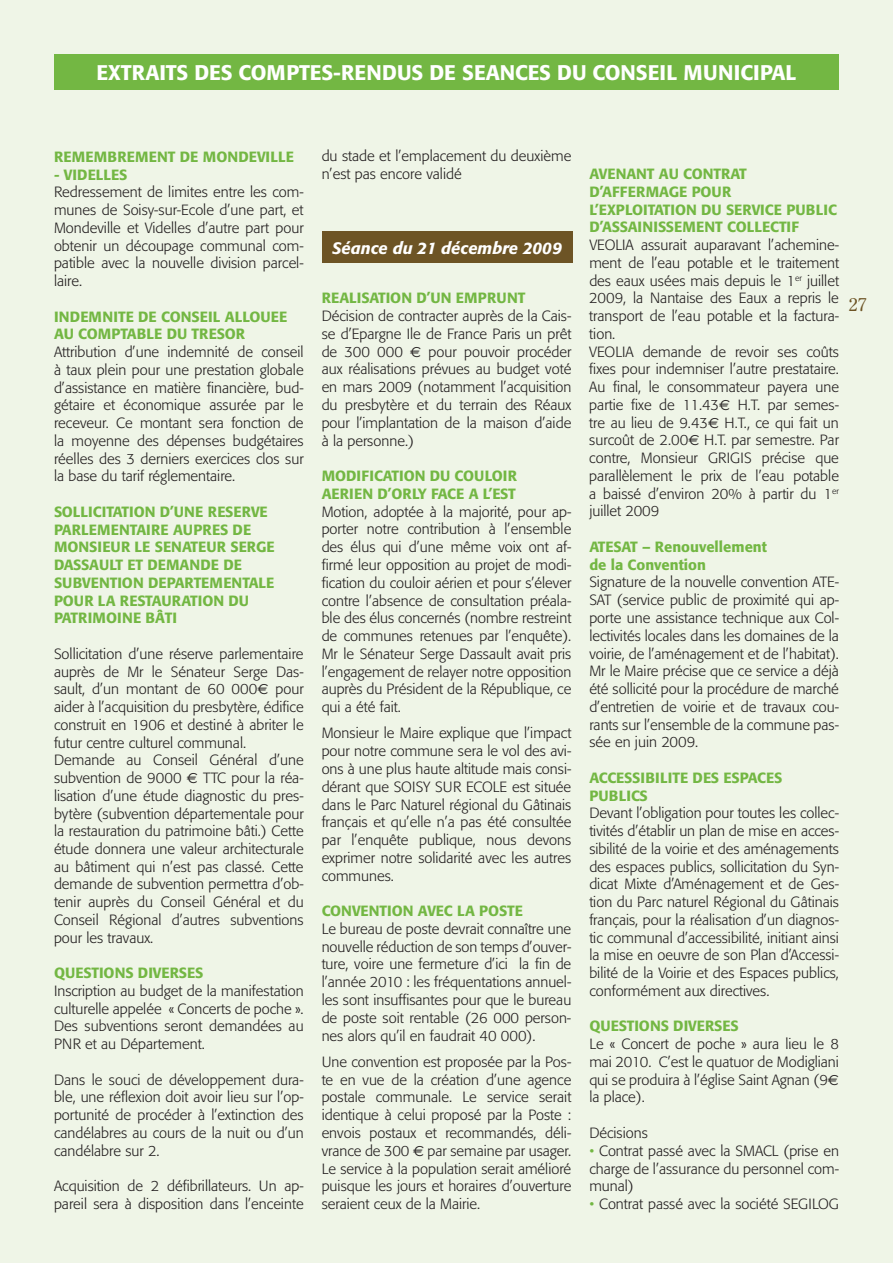
<style>
.page{position:relative;width:893px;height:1263px;background:#eff5e7}
.page>*{position:absolute;margin:0;border:0;box-sizing:border-box;transform-origin:0 0}
.t1{font:500 21px "Formata";color:#fff}
.t2{font:18px "Century Old Style Std";color:#6d5425}
.t3{font:italic 500 16.5px "Formata";color:#fff}
.t4{font:300 14.7px/17.7px "Formata";color:#231f20;text-align:justify}
.t5{font:500 14.7px/17.7px "Formata";color:#73b743}
.s1{font-family:"Euro Sans";font-weight:400}
.s2{color:#73b743}
</style>
<div class="page">
<div style="left:54px;top:54px;width:785px;height:35px;background:#73b743"></div>
<div style="left:322px;top:231px;width:251px;height:32px;background:#6d5425"></div>
<h1 class="t1" style="left:96px;top:60px;width:702px">EXTRAITS DES COMPTES-RENDUS DE SEANCES DU CONSEIL MUNICIPAL</h1>
<p class="t5" style="left:54px;top:148px;width:242px">REMEMBREMENT DE MONDEVILLE</p>
<p class="t5" style="left:54px;top:166px;width:75px">- VIDELLES</p>
<p class="t4" style="left:54px;top:184px;width:251px">Redressement de limites entre les com&shy;munes de Soisy-sur-Ecole d’une part, et Mondeville et Videlles d’autre part pour obtenir un découpage communal com&shy;patible avec la nouvelle division parcel&shy;laire.</p>
<p class="t5" style="left:54px;top:307px;width:235px">INDEMNITE DE CONSEIL ALLOUEE<br>AU COMPTABLE DU TRESOR</p>
<p class="t4" style="left:54px;top:343px;width:251px">Attribution d’une indemnité de conseil à taux plein pour une prestation globale d’assistance en matière financière, bud&shy;gétaire et économique assurée par le receveur. Ce montant sera fonction de la moyenne des dépenses budgétaires réelles des 3 derniers exercices clos sur la base du tarif réglementaire.</p>
<p class="t5" style="left:54px;top:503px;width:222px">SOLLICITATION D’UNE RESERVE<br>PARLEMENTAIRE AUPRES DE<br>MONSIEUR LE SENATEUR SERGE<br>DASSAULT ET DEMANDE DE<br>SUBVENTION DEPARTEMENTALE<br>POUR LA RESTAURATION DU<br>PATRIMOINE BÂTI</p>
<p class="t4" style="left:54px;top:645px;width:251px;text-align:left">Sollicitation d’une réserve parlementaire auprès de Mr le Sénateur Serge Das&shy;sault, d’un montant de 60 000<span class="s1">€</span> pour aider à l’acquisition du presbytère, édifice construit en 1906 et destiné à abriter le futur centre culturel communal.<br>Demande au Conseil Général d’une subvention de 9000 <span class="s1">€</span> TTC pour la réa&shy;lisation d’une étude diagnostic du pres&shy;bytère (subvention départementale pour la restauration du patrimoine bâti.) Cette étude donnera une valeur architecturale au bâtiment qui n’est pas classé. Cette demande de subvention permettra d’ob&shy;tenir auprès du Conseil Général et du Conseil Régional d’autres subventions pour les travaux.</p>
<p class="t5" style="left:54px;top:964px;width:151px">QUESTIONS DIVERSES</p>
<p class="t4" style="left:54px;top:982px;width:251px">Inscription au budget de la manifestation culturelle appelée « Concerts de poche ».<br>Des subventions seront demandées au PNR et au Département.</p>
<p class="t4" style="left:54px;top:1071px;width:251px">Dans le souci de développement dura&shy;ble, une réflexion doit avoir lieu sur l’op&shy;portunité de procéder à l’extinction des candélabres au cours de la nuit ou d’un candélabre sur 2.</p>
<p class="t4" style="left:54px;top:1177px;width:251px">Acquisition de 2 défibrillateurs. Un ap&shy;pareil sera à disposition dans l’enceinte</p>
<p class="t4" style="left:322px;top:147px;width:251px">du stade et l’emplacement du deuxième n’est pas encore validé</p>
<p class="t3" style="left:332px;top:238px;width:231px">Séance du 21 décembre 2009</p>
<p class="t5" style="left:322px;top:289px;width:205px">REALISATION D’UN EMPRUNT</p>
<p class="t4" style="left:322px;top:307px;width:251px">Décision de contracter auprès de la Cais&shy;se d’Epargne Ile de France Paris un prêt de 300 000 <span class="s1">€</span> pour pouvoir procéder aux réalisations prévues au budget voté en mars 2009 (notamment l’acquisition du presbytère et du terrain des Réaux pour l’implantation de la maison d’aide à la personne.)</p>
<p class="t5" style="left:322px;top:467px;width:197px">MODIFICATION DU COULOIR<br>AERIEN D’ORLY FACE A L’EST</p>
<p class="t4" style="left:322px;top:503px;width:251px">Motion, adoptée à la majorité, pour ap&shy;porter notre contribution à l’ensemble des élus qui d’une même voix ont af&shy;firmé leur opposition au projet de modi&shy;fication du couloir aérien et pour s’élever contre l’absence de consultation préala&shy;ble des élus concernés (nombre restreint de communes retenues par l’enquête).<br>Mr le Sénateur Serge Dassault avait pris l’engagement de relayer notre opposition auprès du Président de la République, ce qui a été fait.</p>
<p class="t4" style="left:322px;top:724px;width:251px">Monsieur le Maire explique que l’impact pour notre commune sera le vol des avi&shy;ons à une plus haute altitude mais consi&shy;dérant que SOISY SUR ECOLE est située dans le Parc Naturel régional du Gâtinais français et qu’elle n’a pas été consultée par l’enquête publique, nous devons exprimer notre solidarité avec les autres communes.</p>
<p class="t5" style="left:322px;top:902px;width:203px">CONVENTION AVEC LA POSTE</p>
<p class="t4" style="left:322px;top:920px;width:251px">Le bureau de poste devrait connaître une nouvelle réduction de son temps d’ouver&shy;ture, voire une fermeture d’ici la fin de l’année 2010 : les fréquentations annuel&shy;les sont insuffisantes pour que le bureau de poste soit rentable (26 000 person&shy;nes alors qu’il en faudrait 40 000).</p>
<p class="t4" style="left:322px;top:1053px;width:251px">Une convention est proposée par la Pos&shy;te en vue de la création d’une agence postale communale. Le service serait identique à celui proposé par la Poste : envois postaux et recommandés, déli&shy;vrance de 300 <span class="s1">€</span> par semaine par usager.<br>Le service à la population serait amélioré puisque les jours et horaires d’ouverture seraient ceux de la Mairie.</p>
<p class="t5" style="left:589px;top:165px;width:249px">AVENANT AU CONTRAT<br>D’AFFERMAGE POUR<br>L’EXPLOITATION DU SERVICE PUBLIC<br>D’ASSAINISSEMENT COLLECTIF</p>
<p class="t4" style="left:589px;top:236px;width:251px;text-align:left">VEOLIA assurait auparavant l’achemine&shy;ment de l’eau potable et le traitement des eaux usées mais depuis le 1<sup>er</sup> juillet 2009, la Nantaise des Eaux a repris le transport de l’eau potable et la factura&shy;tion.<br>VEOLIA demande de revoir ses coûts fixes pour indemniser l’autre prestataire.<br>Au final, le consommateur payera une partie fixe de 11.43<span class="s1">€</span> H.T. par semes&shy;tre au lieu de 9.43<span class="s1">€</span> H.T., ce qui fait un surcoût de 2.00<span class="s1">€</span> H.T. par semestre. Par contre, Monsieur GRIGIS précise que parallèlement le prix de l’eau potable a baissé d’environ 20% à partir du 1<sup>er </sup>juillet 2009</p>
<p class="t5" style="left:589px;top:538px;width:179px">ATESAT – Renouvellement de la Convention</p>
<p class="t4" style="left:589px;top:574px;width:251px">Signature de la nouvelle convention ATE-SAT (service public de proximité qui ap&shy;porte une assistance technique aux Col&shy;lectivités locales dans les domaines de la voirie, de l’aménagement et de l’habitat).<br>Mr le Maire précise que ce service a déjà été sollicité pour la procédure de marché d’entretien de voirie et de travaux cou&shy;rants sur l’ensemble de la commune pas&shy;sée en juin 2009.</p>
<p class="t5" style="left:589px;top:769px;width:195px">ACCESSIBILITE DES ESPACES<br>PUBLICS</p>
<p class="t4" style="left:589px;top:804px;width:251px">Devant l’obligation pour toutes les collec&shy;tivités d’établir un plan de mise en acces&shy;sibilité de la voirie et des aménagements des espaces publics, sollicitation du Syn&shy;dicat Mixte d’Aménagement et de Ges&shy;tion du Parc naturel Régional du Gâtinais français, pour la réalisation d’un diagnos&shy;tic communal d’accessibilité, initiant ainsi la mise en oeuvre de son Plan d’Accessi&shy;bilité de la Voirie et des Espaces publics, conformément aux directives.</p>
<p class="t5" style="left:589px;top:1017px;width:151px">QUESTIONS DIVERSES</p>
<p class="t4" style="left:589px;top:1035px;width:251px">Le « Concert de poche » aura lieu le 8 mai 2010. C’est le quatuor de Modigliani qui se produira à l’église Saint Agnan (9<span class="s1">€ </span>la place).</p>
<p class="t4" style="left:589px;top:1124px;width:60px">Décisions</p>
<p class="t4" style="left:589px;top:1142px;width:251px"><span class="s2">•</span> Contrat passé avec la SMACL (prise en charge de l’assurance du personnel com&shy;munal)</p>
<p class="t4" style="left:589px;top:1195px;width:251px"><span class="s2">•</span> Contrat passé avec la société SEGILOG</p>
<p class="t2" style="left:849px;top:293px;width:19px">27</p>
</div>
